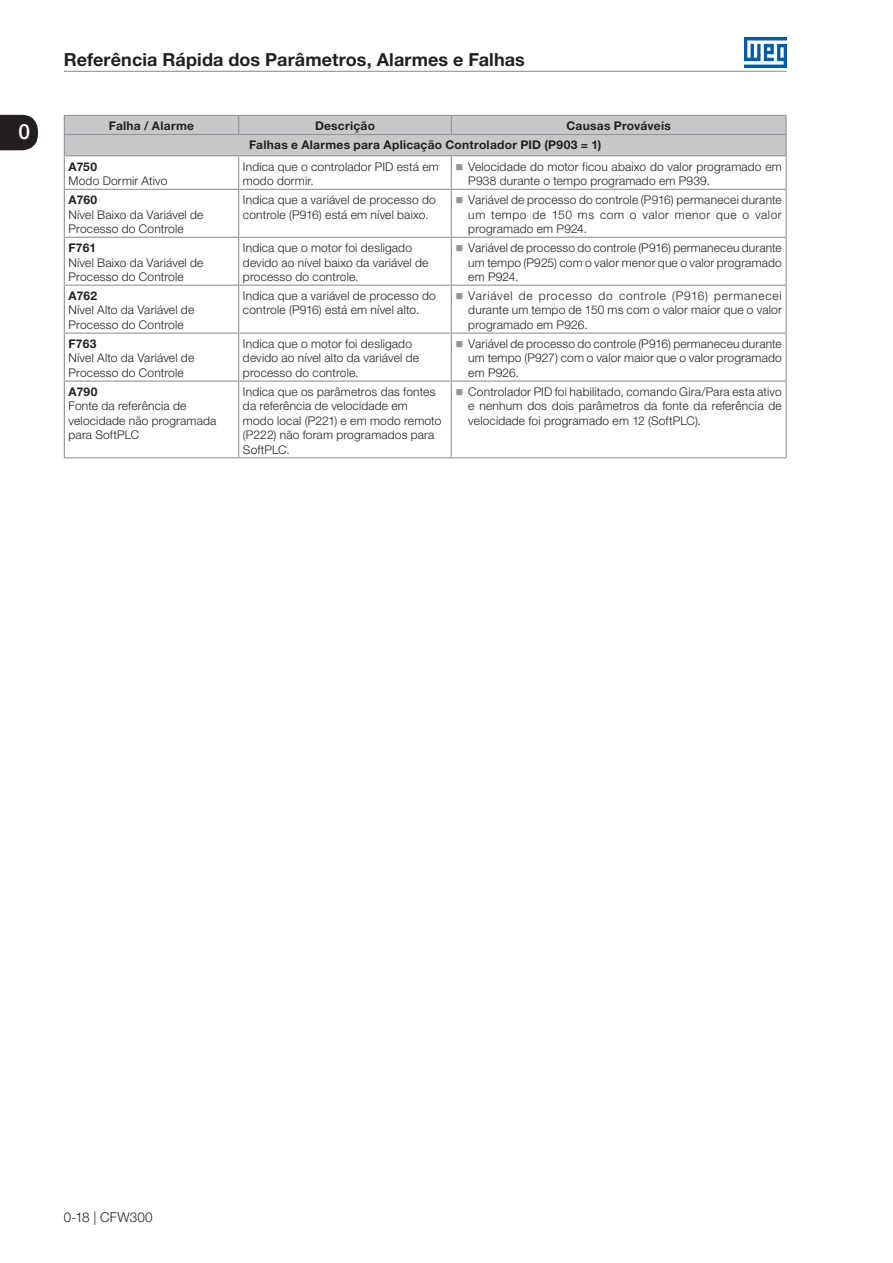
<style>
.page{position:relative;width:893px;height:1263px;background:#fff}
.page>*{position:absolute;margin:0;border:0;box-sizing:border-box;transform-origin:0 0}
.t1{font:500 21px "Helvetica Neue LT Pro";color:#fff}
.t2{font:700 18px "Helvetica Neue LT Pro";letter-spacing:.005em;color:#231f20}
.t3{font:300 13.5px "Helvetica Neue LT Pro";letter-spacing:.01em;color:#231f20}
.Miolo_-_Esquerda{font:300 12px/14.4px "Helvetica Neue LT Pro";letter-spacing:.015em;color:#231f20}
.Cabeçalho_-_Centro{font:700 12px "Helvetica Neue LT Pro";letter-spacing:.02em;color:#231f20}
.Miolo_-_Esquerda-2{font:700 12px "Helvetica Neue LT Pro";letter-spacing:.005em;color:#231f20}
</style>
<div class="page">
<hr style="left:64px;top:71px;width:723px;height:1px;background:#939598">
<img style="left:744px;top:38px;width:43px;height:29px">
<svg style="left:0;top:115px;width:38px;height:35px"></svg>
<hr style="left:64px;top:156px;width:1px;height:33px;background:#939598">
<hr style="left:238px;top:156px;width:1px;height:33px;background:#939598">
<hr style="left:451px;top:156px;width:1px;height:33px;background:#939598">
<hr style="left:785px;top:156px;width:2px;height:33px;background:#939598">
<hr style="left:64px;top:189px;width:175px;height:1px;background:#939598">
<hr style="left:64px;top:190px;width:1px;height:47px;background:#939598">
<hr style="left:239px;top:189px;width:212px;height:1px;background:#939598">
<hr style="left:238px;top:190px;width:1px;height:47px;background:#939598">
<hr style="left:451px;top:189px;width:336px;height:1px;background:#939598">
<hr style="left:451px;top:190px;width:1px;height:47px;background:#939598">
<hr style="left:785px;top:190px;width:2px;height:47px;background:#939598">
<hr style="left:64px;top:237px;width:175px;height:1px;background:#939598">
<hr style="left:64px;top:238px;width:1px;height:47px;background:#939598">
<hr style="left:239px;top:237px;width:212px;height:1px;background:#939598">
<hr style="left:238px;top:238px;width:1px;height:47px;background:#939598">
<hr style="left:451px;top:237px;width:336px;height:1px;background:#939598">
<hr style="left:451px;top:238px;width:1px;height:47px;background:#939598">
<hr style="left:785px;top:238px;width:2px;height:47px;background:#939598">
<hr style="left:64px;top:285px;width:175px;height:1px;background:#939598">
<hr style="left:64px;top:286px;width:1px;height:47px;background:#939598">
<hr style="left:239px;top:285px;width:212px;height:1px;background:#939598">
<hr style="left:238px;top:286px;width:1px;height:47px;background:#939598">
<hr style="left:451px;top:285px;width:336px;height:1px;background:#939598">
<hr style="left:451px;top:286px;width:1px;height:47px;background:#939598">
<hr style="left:785px;top:286px;width:2px;height:47px;background:#939598">
<hr style="left:64px;top:333px;width:175px;height:1px;background:#939598">
<hr style="left:64px;top:334px;width:1px;height:46px;background:#939598">
<hr style="left:239px;top:333px;width:212px;height:1px;background:#939598">
<hr style="left:238px;top:334px;width:1px;height:46px;background:#939598">
<hr style="left:451px;top:333px;width:336px;height:1px;background:#939598">
<hr style="left:451px;top:334px;width:1px;height:46px;background:#939598">
<hr style="left:785px;top:334px;width:2px;height:46px;background:#939598">
<hr style="left:64px;top:380px;width:175px;height:2px;background:#939598">
<hr style="left:64px;top:382px;width:1px;height:75px;background:#939598">
<hr style="left:239px;top:380px;width:212px;height:2px;background:#939598">
<hr style="left:238px;top:382px;width:1px;height:75px;background:#939598">
<hr style="left:451px;top:380px;width:336px;height:2px;background:#939598">
<hr style="left:451px;top:382px;width:1px;height:75px;background:#939598">
<hr style="left:785px;top:382px;width:2px;height:75px;background:#939598">
<hr style="left:64px;top:457px;width:175px;height:1px;background:#939598">
<hr style="left:239px;top:457px;width:212px;height:1px;background:#939598">
<hr style="left:451px;top:457px;width:336px;height:1px;background:#939598">
<div style="left:64px;top:115px;width:723px;height:41px;background:#c7c8ca"></div>
<hr style="left:64px;top:134px;width:175px;height:1px;background:#939598">
<hr style="left:239px;top:134px;width:212px;height:1px;background:#939598">
<hr style="left:451px;top:134px;width:336px;height:1px;background:#939598">
<h2 class="t2" style="left:64px;top:48px;width:463px">Referência Rápida dos Parâmetros, Alarmes e Falhas</h2>
<h1 class="t1" style="left:19px;top:119px;width:13px">0</h1>
<p class="Cabeçalho_-_Centro" style="left:109px;top:118px;width:87px">Falha / Alarme</p>
<p class="Cabeçalho_-_Centro" style="left:315px;top:118px;width:62px">Descrição</p>
<p class="Cabeçalho_-_Centro" style="left:566px;top:118px;width:106px">Causas Prováveis</p>
<p class="Cabeçalho_-_Centro" style="left:249px;top:138px;width:354px">Falhas e Alarmes para Aplicação Controlador PID (P903 = 1)</p>
<p class="Miolo_-_Esquerda-2" style="left:69px;top:159px;width:30px">A750</p>
<p class="Miolo_-_Esquerda" style="left:69px;top:173px;width:100px">Modo Dormir Ativo</p>
<p class="Miolo_-_Esquerda" style="left:243px;top:159px;width:197px">Indica que o controlador PID está em modo dormir.</p>
<p class="Miolo_-_Esquerda" style="left:468px;top:159px;width:315px">Velocidade do motor ficou abaixo do valor programado em<br>P938 durante o tempo programado em P939.</p>
<p class="Miolo_-_Esquerda-2" style="left:69px;top:192px;width:30px">A760</p>
<p class="Miolo_-_Esquerda" style="left:69px;top:207px;width:136px">Nível Baixo da Variável de<br>Processo do Controle</p>
<p class="Miolo_-_Esquerda-2" style="left:69px;top:240px;width:29px">F761</p>
<p class="Miolo_-_Esquerda" style="left:69px;top:255px;width:136px">Nível Baixo da Variável de<br>Processo do Controle</p>
<p class="Miolo_-_Esquerda-2" style="left:69px;top:288px;width:30px">A762</p>
<p class="Miolo_-_Esquerda" style="left:69px;top:303px;width:127px">Nível Alto da Variável de<br>Processo do Controle</p>
<p class="Miolo_-_Esquerda-2" style="left:69px;top:336px;width:29px">F763</p>
<p class="Miolo_-_Esquerda" style="left:69px;top:351px;width:127px">Nível Alto da Variável de<br>Processo do Controle</p>
<p class="Miolo_-_Esquerda-2" style="left:69px;top:384px;width:30px">A790</p>
<p class="Miolo_-_Esquerda" style="left:69px;top:399px;width:149px">Fonte da referência de velocidade não programada para SoftPLC</p>
<p class="Miolo_-_Esquerda" style="left:243px;top:192px;width:194px">Indica que a variável de processo do controle (P916) está em nível baixo.</p>
<p class="Miolo_-_Esquerda" style="left:468px;top:192px;width:315px;text-align:justify">Variável de processo do controle (P916) permanecei durante um tempo de 150 ms com o valor menor que o valor programado em P924.</p>
<p class="Miolo_-_Esquerda" style="left:243px;top:240px;width:187px">Indica que o motor foi desligado devido ao nível baixo da variável de processo do controle.</p>
<p class="Miolo_-_Esquerda" style="left:468px;top:240px;width:315px;text-align:justify">Variável de processo do controle (P916) permaneceu durante um tempo (P925) com o valor menor que o valor programado em P924.</p>
<p class="Miolo_-_Esquerda" style="left:243px;top:288px;width:194px">Indica que a variável de processo do controle (P916) está em nível alto.</p>
<p class="Miolo_-_Esquerda" style="left:468px;top:288px;width:315px;text-align:justify">Variável de processo do controle (P916) permanecei durante um tempo de 150 ms com o valor maior que o valor programado em P926.</p>
<p class="Miolo_-_Esquerda" style="left:243px;top:336px;width:178px">Indica que o motor foi desligado devido ao nível alto da variável de processo do controle.</p>
<p class="Miolo_-_Esquerda" style="left:468px;top:336px;width:315px;text-align:justify">Variável de processo do controle (P916) permaneceu durante um tempo (P927) com o valor maior que o valor programado em P926.</p>
<p class="Miolo_-_Esquerda" style="left:243px;top:384px;width:200px">Indica que os parâmetros das fontes da referência de velocidade em modo local (P221) e em modo remoto (P222) não foram programados para<br>SoftPLC.</p>
<p class="Miolo_-_Esquerda" style="left:468px;top:384px;width:315px;text-align:justify">Controlador PID foi habilitado, comando Gira/Para esta ativo e nenhum dos dois parâmetros da fonte da referência de velocidade foi programado em 12 (SoftPLC).</p>
<p class="t3" style="left:64px;top:1208px;width:91px">0-18 | CFW300</p>
</div>
